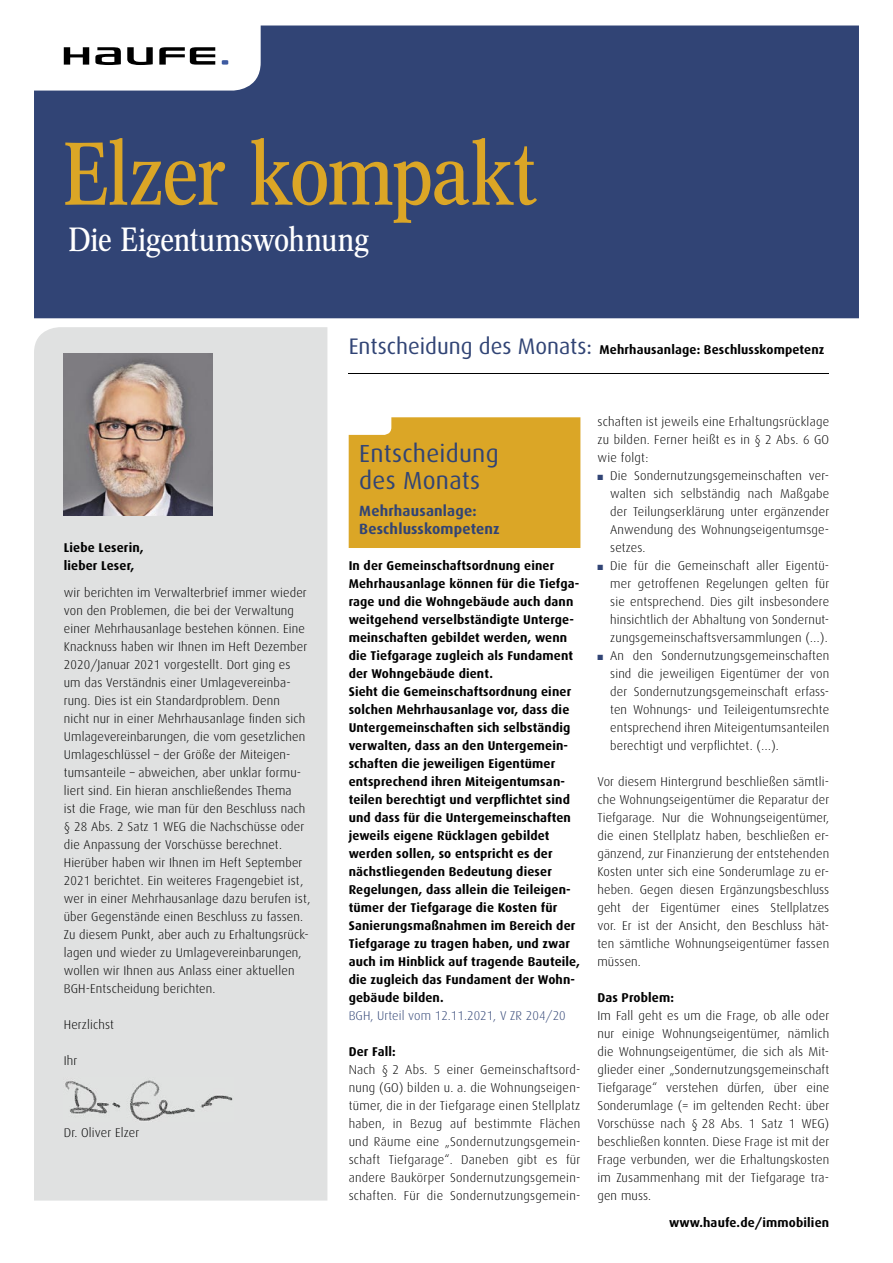
<style>
.page{position:relative;width:893px;height:1263px;background:#fff}
.page>*{position:absolute;margin:0;border:0;box-sizing:border-box;transform-origin:0 0}
.t1{font:87px "Concorde Nova";letter-spacing:-.015em;color:#dba626}
.t2{font:33px "Concorde Nova";letter-spacing:-.005em;color:#fff}
.t3{font:24.75px/27px "Dax";letter-spacing:.01em;color:#314475}
.t4{font:700 14.85px/18px "Dax";letter-spacing:.01em;color:#314475}
.t5{font:300 12.75px/18px "Dax";letter-spacing:.01em;color:#000;text-align:justify}
.t6{font:700 12.75px/18px "Dax";letter-spacing:.01em;color:#000}
.t7{font:300 12.75px "Dax";letter-spacing:.005em;color:#314475}
.t8{font:7.5px "Zapf Dingbats";color:#314475}
.s1{font-weight:400;font-size:22.5px;color:#314475}
</style>
<div class="page">
<div style="left:34px;top:327px;width:293px;height:873px;background:#e0e1e1"></div>
<img style="left:64px;top:353px;width:148px;height:162px">
<div style="left:34px;top:26px;width:825px;height:292px;background:#314475"></div>
<svg style="left:34px;top:26px;width:222px;height:59px"></svg>
<div style="left:349px;top:417px;width:231px;height:131px;background:#dba626"></div>
<img style="left:64px;top:1077px;width:170px;height:44px">
<hr style="left:349px;top:373px;width:480px;height:1px;background:#000">
<h1 class="t1" style="left:63px;top:124px;width:475px">Elzer kompakt</h1>
<h2 class="t2" style="left:69px;top:220px;width:302px">Die Eigentumswohnung</h2>
<p class="t6" style="left:64px;top:539px;width:81px">Liebe Leserin, lieber Leser,</p>
<p class="t5" style="left:64px;top:584px;width:248px;text-align:left">wir berichten im Verwalterbrief immer wieder von den Problemen, die bei der Verwaltung einer Mehrhausanlage bestehen können. Eine Knacknuss haben wir Ihnen im Heft Dezember 2020/Januar 2021 vorgestellt. Dort ging es um das Verständnis einer Umlagevereinba&shy;rung. Dies ist ein Standardproblem. Denn<br>nicht nur in einer Mehrhausanlage finden sich Umlagevereinbarungen, die vom gesetzlichen Umlageschlüssel – der Größe der Miteigen&shy;tumsanteile – abweichen, aber unklar formu&shy;liert sind. Ein hieran anschließendes Thema<br>ist die Frage, wie man für den Beschluss nach § 28 Abs. 2 Satz 1 WEG die Nachschüsse oder die Anpassung der Vorschüsse berechnet.<br>Hierüber haben wir Ihnen im Heft September 2021 berichtet. Ein weiteres Fragengebiet ist, wer in einer Mehrhausanlage dazu berufen ist, über Gegenstände einen Beschluss zu fassen.<br>Zu diesem Punkt, aber auch zu Erhaltungsrück&shy;lagen und wieder zu Umlagevereinbarungen, wollen wir Ihnen aus Anlass einer aktuellen BGH-Entscheidung berichten.</p>
<p class="t5" style="left:64px;top:1016px;width:52px">Herzlichst</p>
<p class="t5" style="left:64px;top:1052px;width:15px">Ihr</p>
<p class="t5" style="left:64px;top:1124px;width:77px">Dr. Oliver Elzer</p>
<p class="t6" style="left:349px;top:341px;width:477px"><span class="s1">Entscheidung des Monats:</span> Mehrhausanlage: Beschlusskompetenz</p>
<h3 class="t3" style="left:359px;top:440px;width:141px">Entscheidung des Monats</h3>
<p class="t4" style="left:359px;top:502px;width:142px">Mehrhausanlage:<br>Beschlusskompetenz</p>
<p class="t6" style="left:349px;top:557px;width:233px">In der Gemeinschaftsordnung einer Mehrhausanlage können für die Tiefga&shy;rage und die Wohngebäude auch dann weitgehend verselbständigte Unterge&shy;meinschaften gebildet werden, wenn die Tiefgarage zugleich als Fundament der Wohngebäude dient.<br>Sieht die Gemeinschaftsordnung einer solchen Mehrhausanlage vor, dass die Untergemeinschaften sich selbständig verwalten, dass an den Untergemein&shy;schaften die jeweiligen Eigentümer entsprechend ihren Miteigentumsan&shy;teilen berechtigt und verpflichtet sind und dass für die Untergemeinschaften jeweils eigene Rücklagen gebildet werden sollen, so entspricht es der nächstliegenden Bedeutung dieser Regelungen, dass allein die Teileigen&shy;tümer der Tiefgarage die Kosten für Sanierungsmaßnahmen im Bereich der Tiefgarage zu tragen haben, und zwar auch im Hinblick auf tragende Bauteile, die zugleich das Fundament der Wohn&shy;gebäude bilden.</p>
<p class="t7" style="left:349px;top:1009px;width:219px">BGH, Urteil vom 12.11.2021, V ZR 204/20</p>
<p class="t6" style="left:349px;top:1043px;width:49px">Der Fall:</p>
<p class="t5" style="left:349px;top:1061px;width:233px">Nach § 2 Abs. 5 einer Gemeinschaftsord&shy;nung (GO) bilden u. a. die Wohnungseigen&shy;tümer, die in der Tiefgarage einen Stellplatz haben, in Bezug auf bestimmte Flächen und Räume eine „Sondernutzungsgemein&shy;schaft Tiefgarage“. Daneben gibt es für andere Baukörper Sondernutzungsgemein&shy;schaften. Für die Sondernutzungsgemein-</p>
<p class="t5" style="left:597px;top:413px;width:233px">schaften ist jeweils eine Erhaltungsrücklage zu bilden. Ferner heißt es in § 2 Abs. 6 GO wie folgt:</p>
<p class="t5" style="left:610px;top:467px;width:220px;text-align:left">Die Sondernutzungsgemeinschaften ver&shy;walten sich selbständig nach Maßgabe der Teilungserklärung unter ergänzender Anwendung des Wohnungseigentumsge&shy;setzes.<br>Die für die Gemeinschaft aller Eigentü&shy;mer getroffenen Regelungen gelten für sie entsprechend. Dies gilt insbesondere hinsichtlich der Abhaltung von Sondernut&shy;zungsgemeinschaftsversammlungen (…).<br>An den Sondernutzungsgemeinschaften sind die jeweiligen Eigentümer der von der Sondernutzungsgemeinschaft erfass&shy;ten Wohnungs- und Teileigentumsrechte entsprechend ihren Miteigentumsanteilen berechtigt und verpflichtet. (…).</p>
<p class="t5" style="left:597px;top:773px;width:233px">Vor diesem Hintergrund beschließen sämtli&shy;che Wohnungseigentümer die Reparatur der Tiefgarage. Nur die Wohnungseigentümer, die einen Stellplatz haben, beschließen er&shy;gänzend, zur Finanzierung der entstehenden Kosten unter sich eine Sonderumlage zu er&shy;heben. Gegen diesen Ergänzungsbeschluss geht der Eigentümer eines Stellplatzes vor. Er ist der Ansicht, den Beschluss hät&shy;ten sämtliche Wohnungseigentümer fassen müssen.</p>
<p class="t6" style="left:597px;top:989px;width:78px">Das Problem:</p>
<p class="t5" style="left:597px;top:1007px;width:233px">Im Fall geht es um die Frage, ob alle oder nur einige Wohnungseigentümer, nämlich die Wohnungseigentümer, die sich als Mit&shy;glieder einer „Sondernutzungsgemeinschaft Tiefgarage“ verstehen dürfen, über eine Sonderumlage (= im geltenden Recht: über Vorschüsse nach § 28 Abs. 1 Satz 1 WEG) beschließen konnten. Diese Frage ist mit der Frage verbunden, wer die Erhaltungskosten im Zusammenhang mit der Tiefgarage tra&shy;gen muss.</p>
<p class="t8" style="left:597px;top:474px;width:7px">■</p>
<p class="t8" style="left:597px;top:564px;width:7px">■</p>
<p class="t8" style="left:597px;top:654px;width:7px">■</p>
<p class="t6" style="left:669px;top:1214px;width:162px">www.haufe.de/immobilien</p>
</div>
